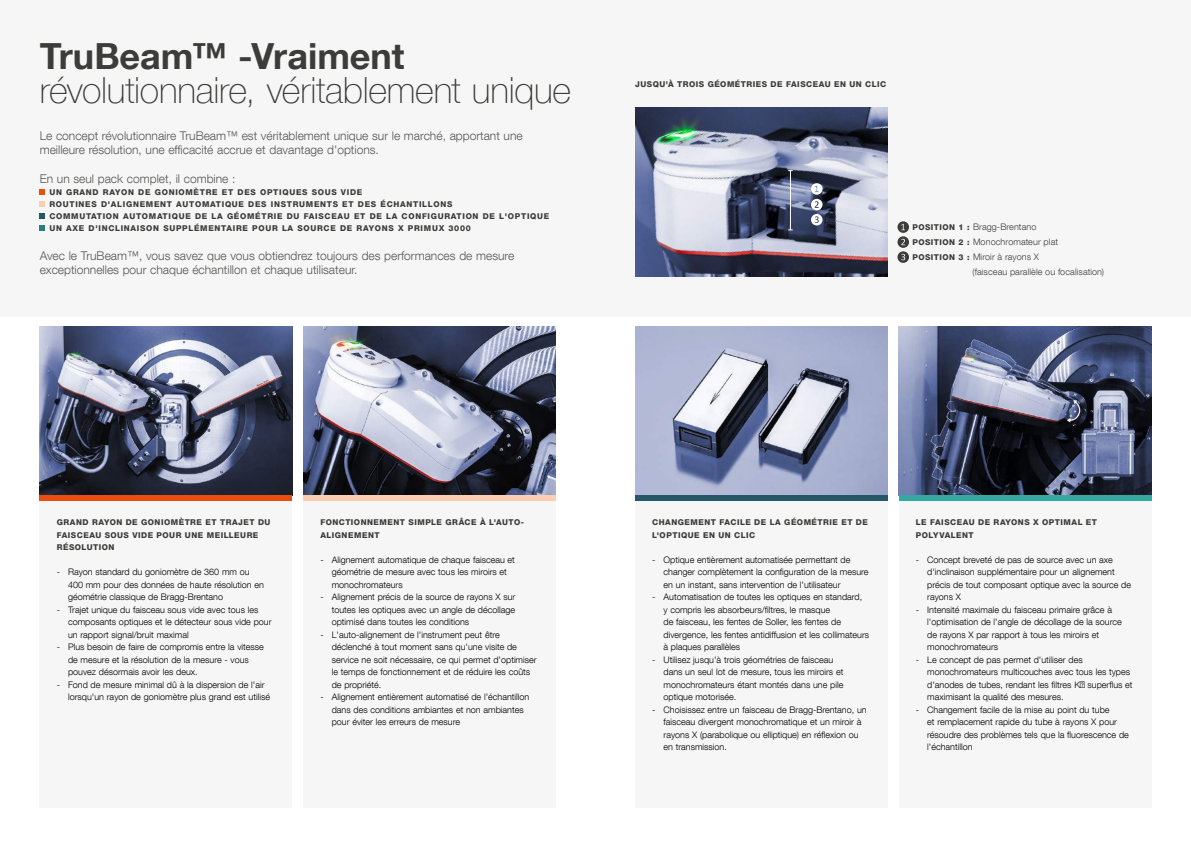
<style>
.page{position:relative;width:1191px;height:842px;background:#fff}
.page>*{position:absolute;margin:0;border:0;box-sizing:border-box;transform-origin:0 0}
.t1{font:100 36px "Helvetica Neue LT Com";letter-spacing:-.01em;color:#3c3c3b}
.t2{font:700 36px "Helvetica Neue LT Com";color:#3c3c3b}
.t3{font:300 12px/14.4px "Helvetica Neue LT Com";color:#575756}
.t4{font:300 9px/12.5px "Helvetica Neue LT Com";color:#000}
.t5{font:300 9px "Helvetica Neue LT Com";letter-spacing:.01em;color:#3c3c3b}
.t6{font:800 8px/12px "Helvetica Neue LT Com";letter-spacing:.08em;color:#3c3c3b}
.t7{font:800 8px/12.5px "Helvetica Neue LT Com";letter-spacing:.06em;color:#3c3c3b}
.s1{font-weight:800;font-size:8px}
</style>
<div class="page">
<div style="left:0;top:0;width:1191px;height:316px;background:#f6f6f6"></div>
<img style="left:40px;top:326px;width:252px;height:169px">
<img style="left:303px;top:326px;width:253px;height:169px">
<img style="left:899px;top:326px;width:252px;height:169px">
<img style="left:635px;top:326px;width:252px;height:169px">
<img style="left:635px;top:108px;width:252px;height:168px">
<svg style="left:40px;top:189px;width:5px;height:6px"></svg>
<svg style="left:40px;top:201px;width:5px;height:6px"></svg>
<svg style="left:40px;top:213px;width:5px;height:6px"></svg>
<svg style="left:40px;top:225px;width:5px;height:6px"></svg>
<svg style="left:897px;top:221px;width:12px;height:42px"></svg>
<hr style="left:790px;top:171px;width:1px;height:59px;background:#fff">
<svg style="left:811px;top:183px;width:11px;height:42px"></svg>
<div style="left:40px;top:495px;width:252px;height:6px;background:#e94e0f"></div>
<div style="left:40px;top:501px;width:252px;height:306px;background:#f6f6f6"></div>
<div style="left:303px;top:495px;width:253px;height:6px;background:#fbceb4"></div>
<div style="left:303px;top:501px;width:253px;height:306px;background:#f6f6f6"></div>
<div style="left:635px;top:495px;width:252px;height:6px;background:#255769"></div>
<div style="left:635px;top:501px;width:252px;height:306px;background:#f6f6f6"></div>
<div style="left:899px;top:495px;width:252px;height:6px;background:#35a99f"></div>
<div style="left:899px;top:501px;width:252px;height:306px;background:#f6f6f6"></div>
<h1 class="t2" style="left:40px;top:33px;width:366px">TruBeam™ -Vraiment</h1>
<h1 class="t1" style="left:40px;top:69px;width:533px">révolutionnaire, véritablement unique</h1>
<h2 class="t3" style="left:40px;top:128px;width:484px">Le concept révolutionnaire TruBeam™ est véritablement unique sur le marché, apportant une meilleure résolution, une efficacité accrue et davantage d'options.</h2>
<h2 class="t3" style="left:40px;top:171px;width:197px">En un seul pack complet, il combine :</h2>
<p class="t6" style="left:49px;top:186px;width:501px">UN GRAND RAYON DE GONIOMÈTRE ET DES OPTIQUES SOUS VIDE<br>ROUTINES D'ALIGNEMENT AUTOMATIQUE DES INSTRUMENTS ET DES ÉCHANTILLONS<br>COMMUTATION AUTOMATIQUE DE LA GÉOMÉTRIE DU FAISCEAU ET DE LA CONFIGURATION DE L'OPTIQUE UN AXE D'INCLINAISON SUPPLÉMENTAIRE POUR LA SOURCE DE RAYONS X PRIMUX 3000</p>
<h2 class="t3" style="left:40px;top:248px;width:476px">Avec le TruBeam™, vous savez que vous obtiendrez toujours des performances de mesure exceptionnelles pour chaque échantillon et chaque utilisateur.</h2>
<p class="t7" style="left:635px;top:78px;width:252px">JUSQU'À TROIS GÉOMÉTRIES DE FAISCEAU EN UN CLIC</p>
<p class="t5" style="left:912px;top:221px;width:125px"><span class="s1">POSITION 1 :</span> Bragg-Brentano</p>
<p class="t5" style="left:912px;top:236px;width:147px"><span class="s1">POSITION 2 :</span> Monochromateur plat</p>
<p class="t5" style="left:912px;top:251px;width:128px"><span class="s1">POSITION 3 :</span> Miroir à rayons X</p>
<p class="t5" style="left:972px;top:266px;width:133px">(faisceau parallèle ou focalisation)</p>
<p class="t7" style="left:57px;top:516px;width:215px">GRAND RAYON DE GONIOMÈTRE ET TRAJET DU<br>FAISCEAU SOUS VIDE POUR UNE MEILLEURE<br>RÉSOLUTION</p>
<p class="t4" style="left:68px;top:565px;width:197px;text-indent:-11px">- Rayon standard du goniomètre de 360 mm ou<br>400 mm pour des données de haute résolution en géométrie classique de Bragg-Brentano</p>
<p class="t4" style="left:68px;top:603px;width:205px;text-indent:-11px">- Trajet unique du faisceau sous vide avec tous les composants optiques et le détecteur sous vide pour un rapport signal/bruit maximal</p>
<p class="t4" style="left:68px;top:640px;width:197px;text-indent:-11px">- Plus besoin de faire de compromis entre la vitesse de mesure et la résolution de la mesure - vous pouvez désormais avoir les deux.</p>
<p class="t4" style="left:68px;top:678px;width:203px;text-indent:-11px">- Fond de mesure minimal dû à la dispersion de l'air lorsqu'un rayon de goniomètre plus grand est utilisé</p>
<p class="t7" style="left:320px;top:516px;width:205px">FONCTIONNEMENT SIMPLE GRÂCE À L'AUTO-<br>ALIGNEMENT</p>
<p class="t4" style="left:332px;top:553px;width:185px;text-indent:-11px">- Alignement automatique de chaque faisceau et géométrie de mesure avec tous les miroirs et monochromateurs</p>
<p class="t4" style="left:332px;top:590px;width:185px;text-align:justify;text-indent:-11px">- Alignement précis de la source de rayons X sur toutes les optiques avec un angle de décollage optimisé dans toutes les conditions</p>
<p class="t4" style="left:332px;top:628px;width:206px;text-indent:-11px">- L'auto-alignement de l'instrument peut être déclenché à tout moment sans qu'une visite de service ne soit nécessaire, ce qui permet d'optimiser le temps de fonctionnement et de réduire les coûts de propriété.</p>
<p class="t4" style="left:332px;top:690px;width:199px;text-indent:-11px">- Alignement entièrement automatisé de l'échantillon dans des conditions ambiantes et non ambiantes pour éviter les erreurs de mesure</p>
<p class="t7" style="left:652px;top:516px;width:217px">CHANGEMENT FACILE DE LA GÉOMÉTRIE ET DE<br>L'OPTIQUE EN UN CLIC</p>
<p class="t4" style="left:663px;top:553px;width:206px;text-indent:-11px">- Optique entièrement automatisée permettant de changer complètement la configuration de la mesure en un instant, sans intervention de l'utilisateur</p>
<p class="t4" style="left:663px;top:590px;width:207px;text-indent:-11px">- Automatisation de toutes les optiques en standard,<br>y compris les absorbeurs/filtres, le masque<br>de faisceau, les fentes de Soller, les fentes de divergence, les fentes antidiffusion et les collimateurs à plaques parallèles</p>
<p class="t4" style="left:663px;top:653px;width:181px;text-indent:-11px">- Utilisez jusqu'à trois géométries de faisceau dans un seul lot de mesure, tous les miroirs et monochromateurs étant montés dans une pile optique motorisée.</p>
<p class="t4" style="left:663px;top:703px;width:205px;text-indent:-11px">- Choisissez entre un faisceau de Bragg-Brentano, un faisceau divergent monochromatique et un miroir à rayons X (parabolique ou elliptique) en réflexion ou en transmission.</p>
<p class="t7" style="left:916px;top:516px;width:183px">LE FAISCEAU DE RAYONS X OPTIMAL ET<br>POLYVALENT</p>
<p class="t4" style="left:927px;top:553px;width:205px;text-indent:-11px">- Concept breveté de pas de source avec un axe d'inclinaison supplémentaire pour un alignement précis de tout composant optique avec la source de rayons X</p>
<p class="t4" style="left:927px;top:603px;width:196px;text-indent:-11px">- Intensité maximale du faisceau primaire grâce à l'optimisation de l'angle de décollage de la source de rayons X par rapport à tous les miroirs et monochromateurs</p>
<p class="t4" style="left:927px;top:653px;width:207px;text-indent:-11px">- Le concept de pas permet d'utiliser des monochromateurs multicouches avec tous les types d'anodes de tubes, rendant les filtres Kβ superflus et maximisant la qualité des mesures.</p>
<p class="t4" style="left:927px;top:703px;width:203px;text-indent:-11px">- Changement facile de la mise au point du tube<br>et remplacement rapide du tube à rayons X pour résoudre des problèmes tels que la fluorescence de l'échantillon</p>
</div>
